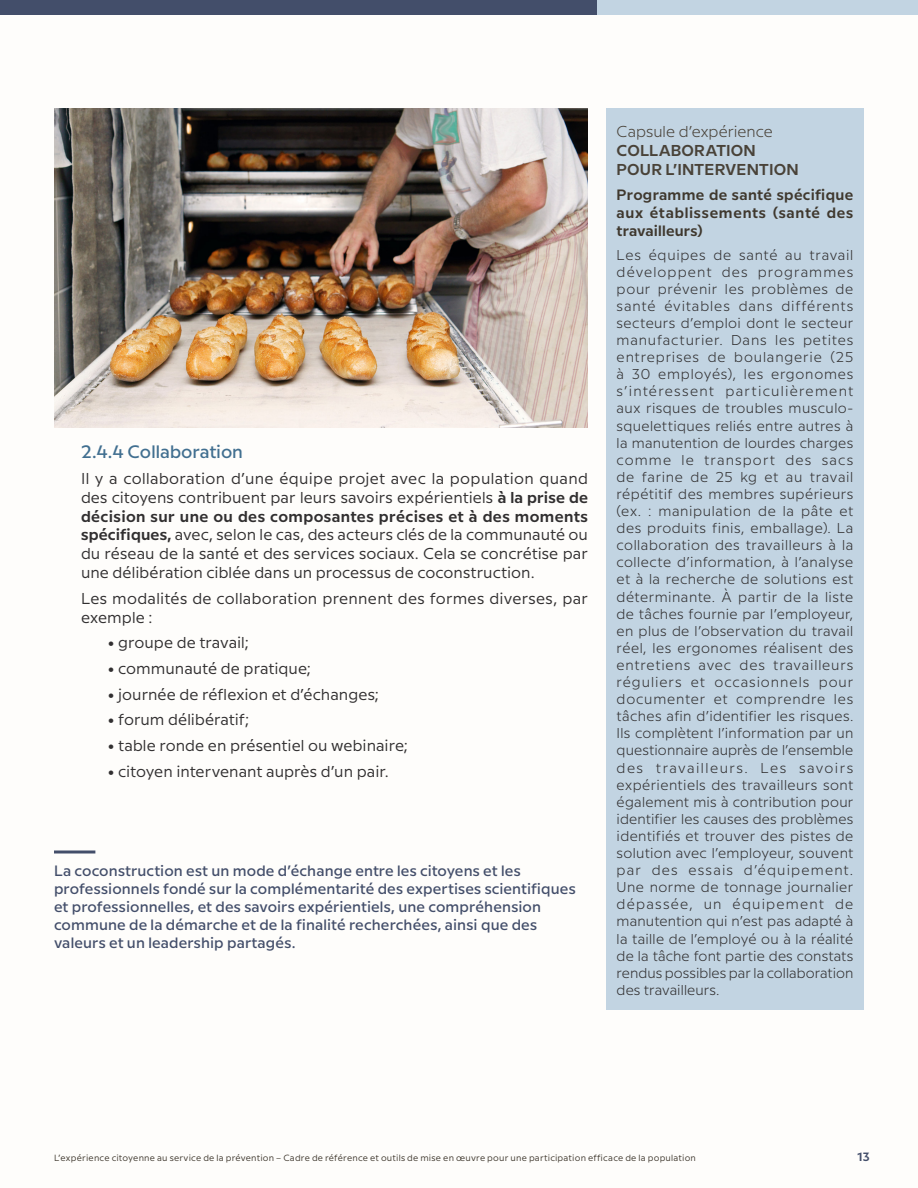
<style>
.page{position:relative;width:918px;height:1188px;background:#fefdfb}
.page>*{position:absolute;margin:0;border:0;box-sizing:border-box;transform-origin:0 0}
.S1_-_Niveau_3{font:500 18px "Milliard";color:#416f90}
.Corps_de_texte{font:15.75px/18.9px "Milliard";letter-spacing:.005em;color:#312f30;text-align:justify}
.CAP_Niveau_1{font:600 15.75px/18.9px "Milliard";letter-spacing:.005em;color:#494238}
.S1_-_Aparté{font:500 15px/18px "Milliard";letter-spacing:.01em;color:#434e6a}
.CAP_-_Niv2{font:600 15px/18px "Milliard";letter-spacing:.035em;color:#3f382e;text-align:justify}
.CAP_-_Corps_de_texte{font:300 14.25px/17.1px "Milliard";letter-spacing:.005em;color:#312f30;text-align:justify}
.t1{font:600 12px "Milliard";color:#434e6a}
.t2{font:9px "Milliard";letter-spacing:.025em;color:#3f382e}
.s1{font-weight:600}
.s2{font-weight:300}
</style>
<div class="page">
<div style="left:0;top:0;width:597px;height:14px;background:#434e6a"></div>
<div style="left:597px;top:0;width:321px;height:14px;background:#c2d4e2"></div>
<div style="left:606px;top:108px;width:258px;height:902px;background:#c2d4e2"></div>
<svg style="left:54px;top:850px;width:41px;height:4px"></svg>
<img style="left:54px;top:108px;width:534px;height:320px">
<p class="S1_-_Niveau_3" style="left:81px;top:439px;width:164px">2.4.4 Collaboration</p>
<p class="Corps_de_texte" style="left:81px;top:468px;width:509px">Il y a collaboration d’une équipe projet avec la population quand des citoyens contribuent par leurs savoirs expérientiels <span class="s1">à la prise de décision sur une ou des composantes précises et à des moments spécifiques,</span> avec, selon le cas, des acteurs clés de la communauté ou du réseau de la santé et des services sociaux. Cela se concrétise par une délibération ciblée dans un processus de coconstruction.</p>
<p class="Corps_de_texte" style="left:81px;top:588px;width:508px">Les modalités de collaboration prennent des formes diverses, par exemple :</p>
<p class="Corps_de_texte" style="left:108px;top:632px;width:142px">• groupe de travail;</p>
<p class="Corps_de_texte" style="left:108px;top:658px;width:204px">• communauté de pratique;</p>
<p class="Corps_de_texte" style="left:108px;top:684px;width:272px">• journée de réflexion et d’échanges;</p>
<p class="Corps_de_texte" style="left:108px;top:709px;width:142px">• forum délibératif;</p>
<p class="Corps_de_texte" style="left:108px;top:735px;width:301px">• table ronde en présentiel ou webinaire;</p>
<p class="Corps_de_texte" style="left:108px;top:761px;width:282px">• citoyen intervenant auprès d’un pair.</p>
<p class="S1_-_Aparté" style="left:54px;top:861px;width:523px">La coconstruction est un mode d’échange entre les citoyens et les professionnels fondé sur la complémentarité des expertises scientifiques et professionnelles, et des savoirs expérientiels, une compréhension commune de la démarche et de la finalité recherchées, ainsi que des valeurs et un leadership partagés.</p>
<p class="CAP_Niveau_1" style="left:617px;top:121px;width:183px"><span class="s2">Capsule d’expérience<br></span>COLLABORATION<br>POUR L’INTERVENTION</p>
<p class="CAP_-_Niv2" style="left:617px;top:184px;width:238px">Programme de santé spécifique aux établissements (santé des travailleurs)</p>
<p class="CAP_-_Corps_de_texte" style="left:617px;top:245px;width:238px">Les équipes de santé au travail développent des programmes pour prévenir les problèmes de santé évitables dans différents secteurs d’emploi dont le secteur manufacturier. Dans les petites entreprises de boulangerie (25 à 30 employés), les ergonomes s’intéressent particulièrement aux risques de troubles musculo&shy;squelettiques reliés entre autres à la manutention de lourdes charges comme le transport des sacs de farine de 25 kg et au travail répétitif des membres supérieurs (ex. : manipulation de la pâte et des produits finis, emballage). La collaboration des travailleurs à la collecte d’information, à l’analyse et à la recherche de solutions est déterminante. À partir de la liste de tâches fournie par l’employeur, en plus de l’observation du travail réel, les ergonomes réalisent des entretiens avec des travailleurs réguliers et occasionnels pour documenter et comprendre les tâches afin d’identifier les risques.<br>Ils complètent l’information par un questionnaire auprès de l’ensemble des travailleurs. Les savoirs expérientiels des travailleurs sont également mis à contribution pour identifier les causes des problèmes identifiés et trouver des pistes de solution avec l’employeur, souvent par des essais d’équipement.<br>Une norme de tonnage journalier dépassée, un équipement de manutention qui n’est pas adapté à la taille de l’employé ou à la réalité de la tâche font partie des constats rendus possibles par la collaboration des travailleurs.</p>
<p class="t2" style="left:54px;top:1151px;width:643px">L’expérience citoyenne au service de la prévention – Cadre de référence et outils de mise en œuvre pour une participation efficace de la population</p>
<p class="t1" style="left:858px;top:1148px;width:14px">13</p>
</div>
